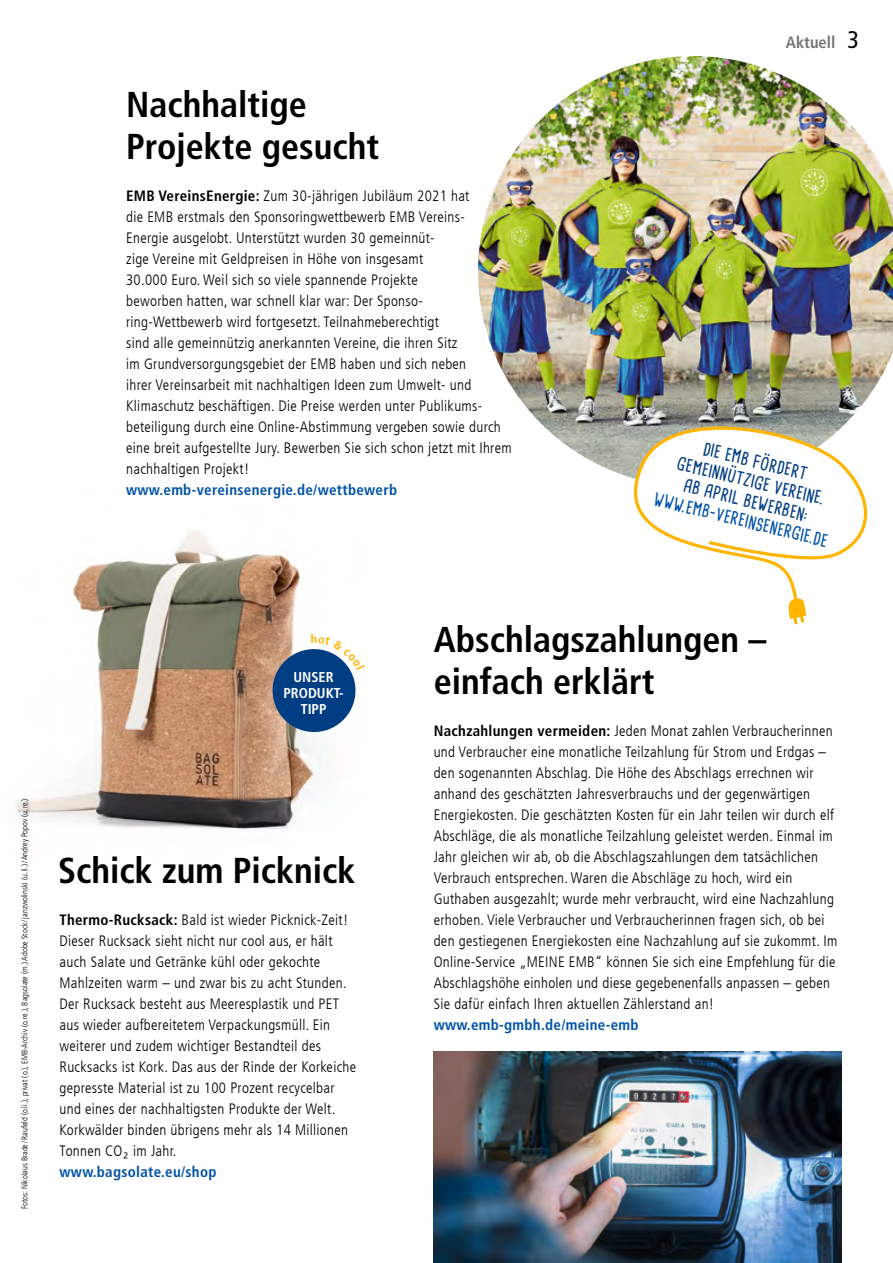
<style>
.page{position:relative;width:893px;height:1263px;background:#fff}
.page>*{position:absolute;margin:0;border:0;box-sizing:border-box;transform-origin:0 0}
.t1{font:700 condensed 36px/42px "Frutiger LT Com";color:#000}
.t2{font:700 17.25px/20.1px "Cardenio Modern";color:#003d82;text-align:center}
.t3{font:700 17.25px "Cardenio Modern";color:#0053a8}
.t4{font:700 condensed 16.5px "Frutiger LT Com";color:#767575}
.t5{font:300 condensed 15px/21px "Frutiger LT Com";letter-spacing:.02em;color:#000}
.t6{font:700 condensed 15px "Frutiger LT Com";letter-spacing:.02em;color:#0053a8}
.t7{font:700 condensed 14.25px/15.9px "Frutiger LT Com";color:#fff;text-align:center}
.t8{font:700 condensed 12px "Frutiger LT Com";color:#ffb500}
.t9{font:300 condensed 8.25px "Frutiger LT Com";color:#000}
.s1{font-weight:700}
.s2{font-weight:400;font-size:24px;color:#000}
.s3{font-family:"Frutiger Next Pro";font-stretch:normal}
.s4{font-weight:700;color:#0053a8}
</style>
<div class="page">
<img style="left:15px;top:530px;width:310px;height:301px">
<img style="left:478px;top:56px;width:415px;height:414px">
<svg style="left:610px;top:404px;width:266px;height:193px"></svg>
<svg style="left:788px;top:597px;width:18px;height:28px"></svg>
<img style="left:434px;top:1051px;width:408px;height:212px">
<svg style="left:270px;top:637px;width:86px;height:97px"></svg>
<h1 class="t1" style="left:126px;top:83px;width:255px">Nachhaltige<br>Projekte gesucht</h1>
<p class="t5" style="left:126px;top:185px;width:387px"><span class="s1">EMB VereinsEnergie:</span> Zum 30-jährigen Jubiläum 2021 hat<br>die EMB erstmals den Sponsoringwettbewerb EMB Vereins-<br>Energie ausgelobt. Unterstützt wurden 30 gemeinnüt-<br>zige Vereine mit Geldpreisen in Höhe von insgesamt<br>30.000 Euro. Weil sich so viele spannende Projekte<br>beworben hatten, war schnell klar war: Der Sponso&shy;ring-Wettbewerb wird fortgesetzt. Teilnahmeberechtigt<br>sind alle gemeinnützig anerkannten Vereine, die ihren Sitz<br>im Grundversorgungsgebiet der EMB haben und sich neben<br>ihrer Vereinsarbeit mit nachhaltigen Ideen zum Umwelt- und Klimaschutz beschäftigen. Die Preise werden unter Publikums&shy;beteiligung durch eine Online-Abstimmung vergeben sowie durch eine breit aufgestellte Jury. Bewerben Sie sich schon jetzt mit Ihrem nachhaltigen Projekt!</p>
<p class="t6" style="left:126px;top:480px;width:272px">www.emb-vereinsenergie.de/wettbewerb</p>
<p class="t4" style="left:786px;top:32px;width:75px">Aktuell <span class="s2">3</span></p>
<p class="t2" style="left:685px;top:433px;width:152px;rotate:14deg">DIE EMB FÖRDERT<br>GEMEINNÜTZIGE VEREINE.<br>AB APRIL BEWERBEN:</p>
<p class="t3" style="left:657px;top:487px;width:180px;rotate:14deg">WWW.EMB-VEREINSENERGIE.DE</p>
<p class="t8" style="left:311px;top:632px;width:8px">h</p>
<p class="t7" style="left:283px;top:669px;width:62px">UNSER<br>PRODUKT-<br>TIPP</p>
<p class="t9" style="left:20px;top:1209px;width:412px;rotate:-90deg">Fotos: Nikolaus Brade /Raufeld (o.li.), privat (o.), EMB-Archiv (o.re.), Bagsolate (m.) Adobe Stock /janzwolinski (u.li.)/Andrey Popov (u.re.)</p>
<h1 class="t1" style="left:58px;top:850px;width:299px">Schick zum Picknick</h1>
<p class="t5" style="left:60px;top:910px;width:298px"><span class="s1">Thermo-Rucksack:</span> Bald ist wieder Picknick-Zeit!<br>Dieser Rucksack sieht nicht nur cool aus, er hält auch Salate und Getränke kühl oder gekochte Mahlzeiten warm – und zwar bis zu acht Stunden.<br>Der Rucksack besteht aus Meeresplastik und PET aus wieder aufbereitetem Verpackungsmüll. Ein weiterer und zudem wichtiger Bestandteil des Rucksacks ist Kork. Das aus der Rinde der Korkeiche gepresste Material ist zu 100 Prozent recycelbar und eines der nachhaltigsten Produkte der Welt.<br>Korkwälder binden übrigens mehr als 14 Millionen Tonnen CO<span class="s3">₂</span> im Jahr.<br><span class="s4">www.bagsolate.eu/shop</span></p>
<h1 class="t1" style="left:434px;top:619px;width:334px">Abschlagszahlungen – einfach erklärt</h1>
<p class="t5" style="left:434px;top:721px;width:405px"><span class="s1">Nachzahlungen vermeiden:</span> Jeden Monat zahlen Verbraucherinnen und Verbraucher eine monatliche Teilzahlung für Strom und Erdgas – den sogenannten Abschlag. Die Höhe des Abschlags errechnen wir anhand des geschätzten Jahresverbrauchs und der gegenwärtigen Energiekosten. Die geschätzten Kosten für ein Jahr teilen wir durch elf Abschläge, die als monatliche Teilzahlung geleistet werden. Einmal im Jahr gleichen wir ab, ob die Abschlagszahlungen dem tatsächlichen Verbrauch entsprechen. Waren die Abschläge zu hoch, wird ein Guthaben ausgezahlt; wurde mehr verbraucht, wird eine Nachzahlung erhoben. Viele Verbraucher und Verbraucherinnen fragen sich, ob bei den gestiegenen Energiekosten eine Nachzahlung auf sie zukommt. Im Online-Service „MEINE EMB“ können Sie sich eine Empfehlung für die Abschlagshöhe einholen und diese gegebenenfalls anpassen – geben Sie dafür einfach Ihren aktuellen Zählerstand an!</p>
<p class="t6" style="left:434px;top:1016px;width:206px">www.emb-gmbh.de/meine-emb</p>
</div>
